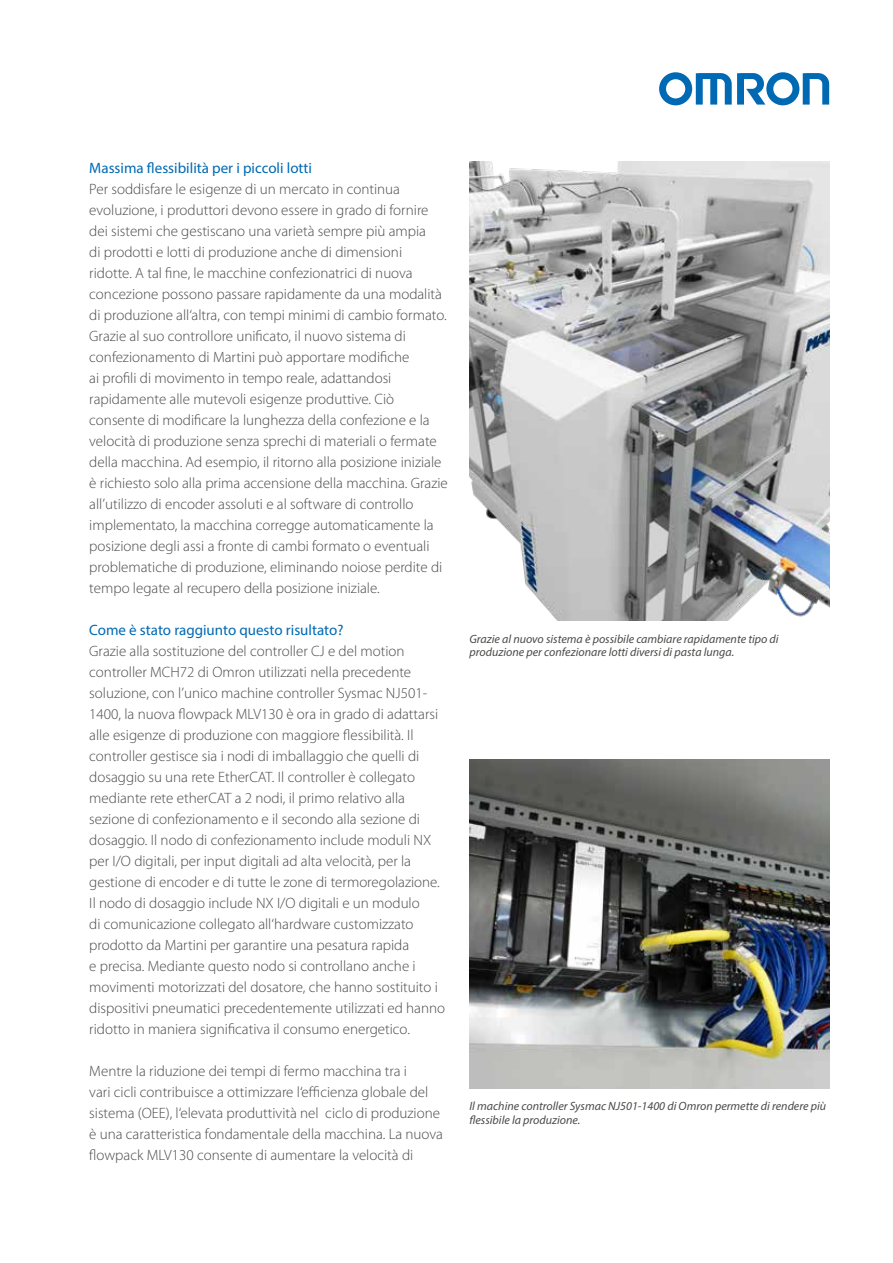
<style>
.page{position:relative;width:893px;height:1263px;background:#fff}
.page>*{position:absolute;margin:0;border:0;box-sizing:border-box;transform-origin:0 0}
.t1{font:300 15px/21px "Myriad Pro";color:#4a4a49}
.t2{font:15px "Myriad Pro";color:#0069b4}
.t3{font:italic 12px/13.5px "Myriad Pro";color:#4a4a49}
</style>
<div class="page">
<svg style="left:659px;top:72px;width:170px;height:33px"></svg>
<img style="left:470px;top:162px;width:360px;height:459px">
<img style="left:470px;top:760px;width:360px;height:329px">
<p class="t2" style="left:89px;top:159px;width:224px">Massima flessibilità per i piccoli lotti</p>
<p class="t1" style="left:89px;top:179px;width:360px">Per soddisfare le esigenze di un mercato in continua evoluzione, i produttori devono essere in grado di fornire dei sistemi che gestiscano una varietà sempre più ampia<br>di prodotti e lotti di produzione anche di dimensioni ridotte. A tal fine, le macchine confezionatrici di nuova concezione possono passare rapidamente da una modalità di produzione all‘altra, con tempi minimi di cambio formato.<br>Grazie al suo controllore unificato, il nuovo sistema di confezionamento di Martini può apportare modifiche<br>ai profili di movimento in tempo reale, adattandosi rapidamente alle mutevoli esigenze produttive. Ciò consente di modificare la lunghezza della confezione e la velocità di produzione senza sprechi di materiali o fermate della macchina. Ad esempio, il ritorno alla posizione iniziale è richiesto solo alla prima accensione della macchina. Grazie all’utilizzo di encoder assoluti e al software di controllo implementato, la macchina corregge automaticamente la posizione degli assi a fronte di cambi formato o eventuali problematiche di produzione, eliminando noiose perdite di tempo legate al recupero della posizione iniziale.</p>
<p class="t2" style="left:89px;top:621px;width:256px">Come è stato raggiunto questo risultato?</p>
<p class="t1" style="left:89px;top:641px;width:357px">Grazie alla sostituzione del controller CJ e del motion controller MCH72 di Omron utilizzati nella precedente soluzione, con l’unico machine controller Sysmac NJ501- 1400, la nuova flowpack MLV130 è ora in grado di adattarsi alle esigenze di produzione con maggiore flessibilità. Il controller gestisce sia i nodi di imballaggio che quelli di dosaggio su una rete EtherCAT. Il controller è collegato mediante rete etherCAT a 2 nodi, il primo relativo alla sezione di confezionamento e il secondo alla sezione di dosaggio. Il nodo di confezionamento include moduli NX per I/O digitali, per input digitali ad alta velocità, per la gestione di encoder e di tutte le zone di termoregolazione.<br>Il nodo di dosaggio include NX I/O digitali e un modulo<br>di comunicazione collegato all‘hardware customizzato prodotto da Martini per garantire una pesatura rapida<br>e precisa. Mediante questo nodo si controllano anche i movimenti motorizzati del dosatore, che hanno sostituito i dispositivi pneumatici precedentemente utilizzati ed hanno ridotto in maniera significativa il consumo energetico.</p>
<p class="t1" style="left:89px;top:1061px;width:355px">Mentre la riduzione dei tempi di fermo macchina tra i<br>vari cicli contribuisce a ottimizzare l‘efficienza globale del sistema (OEE), l‘elevata produttività nel ciclo di produzione è una caratteristica fondamentale della macchina. La nuova flowpack MLV130 consente di aumentare la velocità di</p>
<p class="t3" style="left:469px;top:632px;width:311px">Grazie al nuovo sistema è possibile cambiare rapidamente tipo di produzione per confezionare lotti diversi di pasta lunga.</p>
<p class="t3" style="left:469px;top:1099px;width:358px">Il machine controller Sysmac NJ501-1400 di Omron permette di rendere più flessibile la produzione.</p>
</div>
